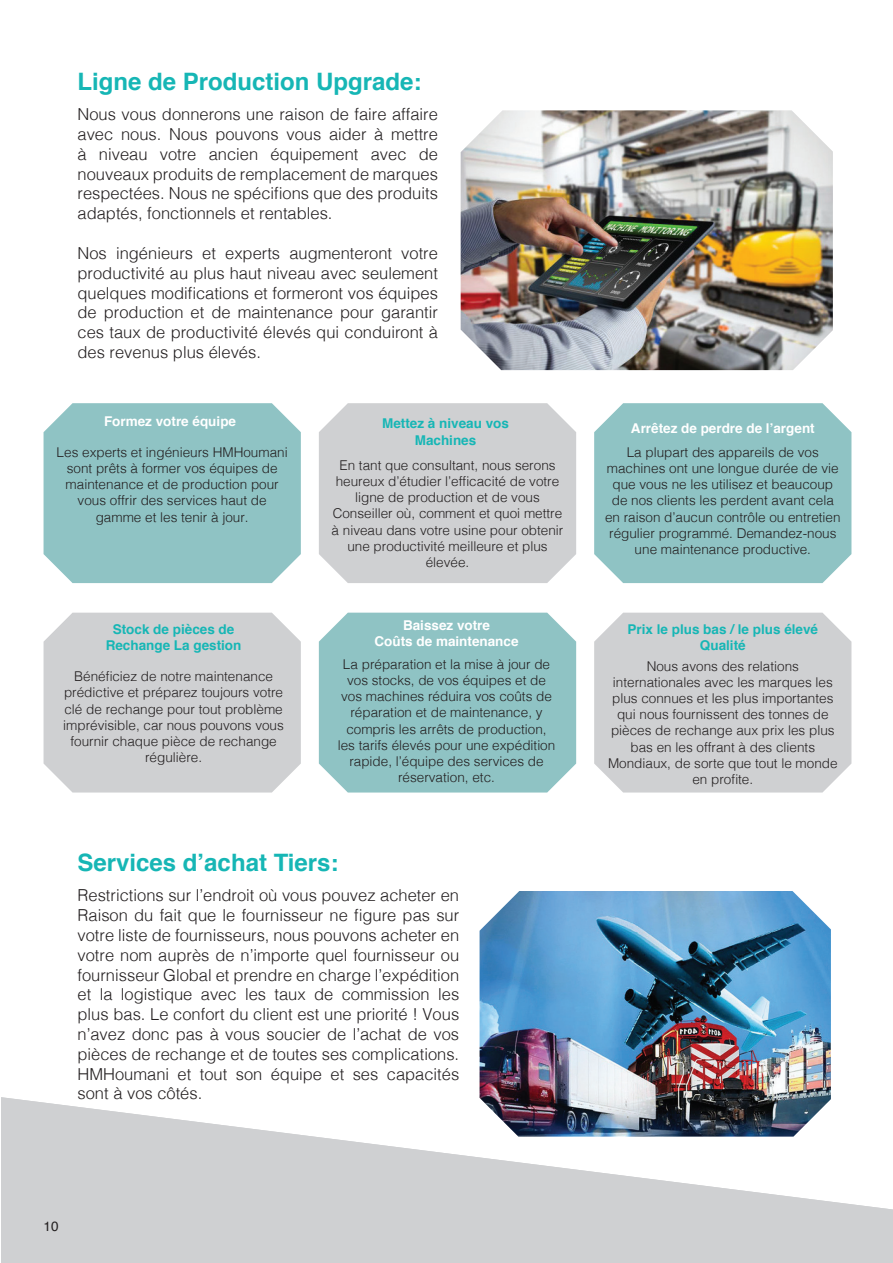
<style>
.page{position:relative;width:893px;height:1263px;background:#fff}
.page>*{position:absolute;margin:0;border:0;box-sizing:border-box;transform-origin:0 0}
.t1{font:700 24px "Helvetica";color:#16b6b5}
.Body_text{font:300 16.5px/19.8px "Helvetica";color:#231f20;text-align:justify}
.Body_text-2{font:300 13.5px/16.2px "Helvetica";color:#231f20;text-align:center}
.t2{font:700 13.5px/16.2px "Helvetica";color:#16b6b5;text-align:center}
.t3{font:700 13.5px "Helvetica";color:#fff}
.t4{font:13.5px "Helvetica";color:#231f20}
</style>
<div class="page">
<svg style="left:1px;top:1097px;width:892px;height:166px;fill:#cfd0d2"></svg>
<div style="left:44px;top:403px;width:257px;height:180px;background:#8fc3c4"></div>
<div style="left:44px;top:613px;width:257px;height:179px;background:#cfd0d2"></div>
<div style="left:319px;top:403px;width:257px;height:180px;background:#cfd0d2"></div>
<div style="left:319px;top:613px;width:257px;height:179px;background:#8fc3c4"></div>
<div style="left:594px;top:403px;width:257px;height:180px;background:#8fc3c4"></div>
<div style="left:594px;top:613px;width:257px;height:179px;background:#cfd0d2"></div>
<img style="left:461px;top:110px;width:372px;height:260px">
<img style="left:480px;top:891px;width:351px;height:245px">
<p class="t1" style="left:78px;top:62px;width:346px">Ligne de Production Upgrade:</p>
<p class="Body_text" style="left:78px;top:103px;width:362px">Nous vous donnerons une raison de faire affaire avec nous. Nous pouvons vous aider à mettre à niveau votre ancien équipement avec de nouveaux produits de remplacement de marques respectées. Nous ne spécifions que des produits adaptés, fonctionnels et rentables.</p>
<p class="Body_text" style="left:78px;top:242px;width:362px">Nos ingénieurs et experts augmenteront votre productivité au plus haut niveau avec seulement quelques modifications et formeront vos équipes de production et de maintenance pour garantir ces taux de productivité élevés qui conduiront à des revenus plus élevés.</p>
<p class="t3" style="left:104px;top:411px;width:134px">Formez votre équipe</p>
<p class="Body_text-2" style="left:57px;top:443px;width:233px">Les experts et ingénieurs HMHoumani sont prêts à former vos équipes de maintenance et de production pour vous offrir des services haut de gamme et les tenir à jour.</p>
<p class="t2" style="left:113px;top:622px;width:123px">Stock de pièces de</p>
<p class="t2" style="left:106px;top:638px;width:137px">Rechange La gestion</p>
<p class="Body_text-2" style="left:63px;top:667px;width:222px">Bénéficiez de notre maintenance prédictive et préparez toujours votre clé de rechange pour tout problème imprévisible, car nous pouvons vous fournir chaque pièce de rechange régulière.</p>
<p class="t2" style="left:382px;top:416px;width:128px">Mettez à niveau vos</p>
<p class="t2" style="left:415px;top:432px;width:63px">Machines</p>
<p class="Body_text-2" style="left:336px;top:456px;width:225px">En tant que consultant, nous serons heureux d’étudier l’efficacité de votre ligne de production et de vous</p>
<p class="Body_text-2" style="left:332px;top:505px;width:233px">Conseiller où, comment et quoi mettre à niveau dans votre usine pour obtenir une productivité meilleure et plus élevée.</p>
<p class="t3" style="left:403px;top:614px;width:89px">Baissez votre</p>
<p class="t3" style="left:374px;top:630px;width:146px">Coûts de maintenance</p>
<p class="Body_text-2" style="left:338px;top:655px;width:219px">La préparation et la mise à jour de vos stocks, de vos équipes et de vos machines réduira vos coûts de réparation et de maintenance, y compris les arrêts de production, les tarifs élevés pour une expédition rapide, l’équipe des services de réservation, etc.</p>
<p class="t1" style="left:78px;top:844px;width:263px">Services d’achat Tiers:</p>
<p class="Body_text" style="left:78px;top:884px;width:383px">Restrictions sur l’endroit où vous pouvez acheter en</p>
<p class="Body_text" style="left:78px;top:904px;width:383px">Raison du fait que le fournisseur ne figure pas sur votre liste de fournisseurs, nous pouvons acheter en votre nom auprès de n’importe quel fournisseur ou fournisseur Global et prendre en charge l’expédition et la logistique avec les taux de commission les plus bas. Le confort du client est une priorité ! Vous n’avez donc pas à vous soucier de l’achat de vos pièces de rechange et de toutes ses complications.<br>HMHoumani et tout son équipe et ses capacités sont à vos côtés.</p>
<p class="t3" style="left:631px;top:417px;width:185px">Arrêtez de perdre de l’argent</p>
<p class="Body_text-2" style="left:605px;top:443px;width:237px">La plupart des appareils de vos machines ont une longue durée de vie que vous ne les utilisez et beaucoup de nos clients les perdent avant cela en raison d’aucun contrôle ou entretien régulier programmé. Demandez-nous une maintenance productive.</p>
<p class="t2" style="left:627px;top:622px;width:192px">Prix le plus bas / le plus élevé<br>Qualité</p>
<p class="Body_text-2" style="left:611px;top:657px;width:225px">Nous avons des relations internationales avec les marques les plus connues et les plus importantes qui nous fournissent des tonnes de pièces de rechange aux prix les plus bas en les offrant à des clients</p>
<p class="Body_text-2" style="left:608px;top:754px;width:231px">Mondiaux, de sorte que tout le monde en profite.</p>
<p class="t4" style="left:44px;top:1215px;width:17px">10</p>
</div>
